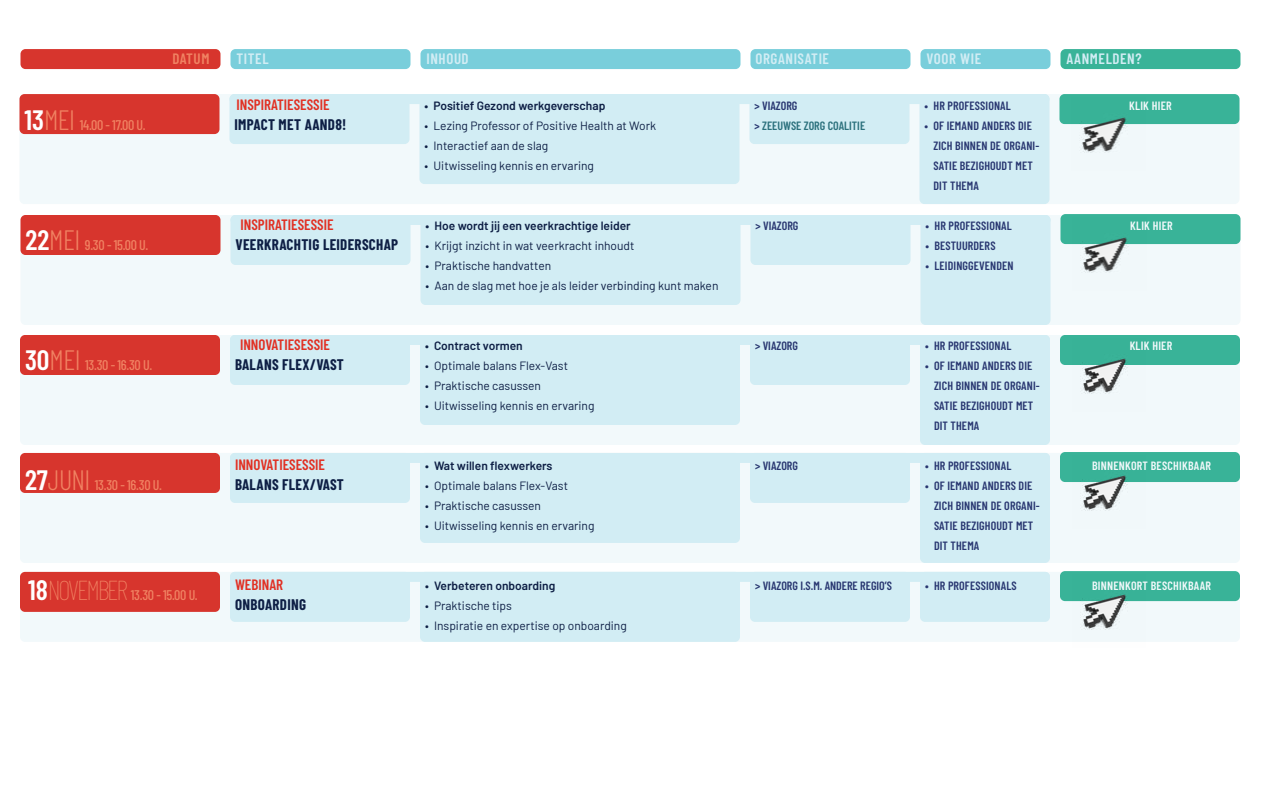
<style>
.page{position:relative;width:1280px;height:800px;background:#fff}
.page>*{position:absolute;margin:0;border:0;box-sizing:border-box;transform-origin:0 0}
.t1{font:700 15px "Barlow Condensed";letter-spacing:.02em;color:#0e1f45}
.t2{font:600 15px "Barlow Condensed";color:#e13023}
.t3{font:600 15px "Barlow Condensed";letter-spacing:.04em;color:#d2edf4}
.t4{font:600 15px "Barlow Condensed";letter-spacing:.03em;color:#f08262}
.t5{font:500 14px "Barlow Condensed";letter-spacing:-.02em;color:#f08262}
.t6{font:12px "Barlow";color:#0e1f45}
.t7{font:600 12px/20px "Barlow Condensed";letter-spacing:.01em;color:#293771}
.t8{font:600 12px "Barlow";color:#0e1f45}
.t9{font:600 12px "Barlow Condensed";letter-spacing:.02em;color:#f2f9fb}
.t10{font:600 12px/20px "Barlow Condensed";color:#2c717d}
.s1{color:#293771}
.s2{font-weight:600;font-size:28px;color:#fff}
.s3{font-weight:300;font-size:28px}
.s4{font-weight:100;font-size:28px}
</style>
<div class="page">
<div style="left:20px;top:49px;width:200px;height:20px;background:#d7352d;border-radius:5px"></div>
<div style="left:230px;top:49px;width:180px;height:20px;background:#79cedb;border-radius:5px"></div>
<div style="left:420px;top:49px;width:320px;height:20px;background:#79cedb;border-radius:5px"></div>
<div style="left:750px;top:49px;width:160px;height:20px;background:#79cedb;border-radius:5px"></div>
<div style="left:920px;top:49px;width:130px;height:20px;background:#79cedb;border-radius:5px"></div>
<div style="left:1060px;top:49px;width:180px;height:20px;background:#39b398;border-radius:5px"></div>
<div style="left:20px;top:94px;width:1220px;height:110px;background:#f2f9fb;border-radius:5px"></div>
<div style="left:230px;top:94px;width:820px;height:10px;background:#d2edf4;border-radius:5px"></div>
<div style="left:750px;top:94px;width:160px;height:50px;background:#d2edf4;border-radius:5px"></div>
<div style="left:920px;top:94px;width:130px;height:110px;background:#d2edf4;border-radius:5px"></div>
<div style="left:230px;top:94px;width:180px;height:50px;background:#d2edf4;border-radius:5px"></div>
<div style="left:20px;top:94px;width:200px;height:40px;background:#d7352d;border-radius:5px"></div>
<div style="left:420px;top:94px;width:320px;height:90px;background:#d2edf4;border-radius:5px"></div>
<div style="left:20px;top:215px;width:1220px;height:110px;background:#f2f9fb;border-radius:5px"></div>
<div style="left:230px;top:215px;width:820px;height:10px;background:#d2edf4;border-radius:5px"></div>
<div style="left:750px;top:215px;width:160px;height:50px;background:#d2edf4;border-radius:5px"></div>
<div style="left:920px;top:215px;width:130px;height:110px;background:#d2edf4;border-radius:5px"></div>
<div style="left:230px;top:215px;width:180px;height:50px;background:#d2edf4;border-radius:5px"></div>
<div style="left:20px;top:215px;width:200px;height:40px;background:#d7352d;border-radius:5px"></div>
<div style="left:420px;top:215px;width:320px;height:90px;background:#d2edf4;border-radius:5px"></div>
<div style="left:1060px;top:94px;width:180px;height:30px;background:#39b398;border-radius:5px"></div>
<img style="left:1072px;top:117px;width:73px;height:36px">
<div style="left:1060px;top:214px;width:180px;height:30px;background:#39b398;border-radius:5px"></div>
<img style="left:1073px;top:237px;width:73px;height:36px">
<div style="left:20px;top:572px;width:1220px;height:70px;background:#f2f9fb;border-radius:5px"></div>
<div style="left:230px;top:572px;width:820px;height:10px;background:#d2edf4;border-radius:5px"></div>
<div style="left:750px;top:572px;width:160px;height:50px;background:#d2edf4;border-radius:5px"></div>
<div style="left:920px;top:572px;width:130px;height:50px;background:#d2edf4;border-radius:5px"></div>
<div style="left:230px;top:572px;width:180px;height:50px;background:#d2edf4;border-radius:5px"></div>
<div style="left:20px;top:572px;width:200px;height:40px;background:#d7352d;border-radius:5px"></div>
<div style="left:420px;top:572px;width:320px;height:70px;background:#d2edf4;border-radius:5px"></div>
<div style="left:20px;top:453px;width:1220px;height:110px;background:#f2f9fb;border-radius:5px"></div>
<div style="left:230px;top:453px;width:820px;height:10px;background:#d2edf4;border-radius:5px"></div>
<div style="left:750px;top:453px;width:160px;height:50px;background:#d2edf4;border-radius:5px"></div>
<div style="left:920px;top:453px;width:130px;height:110px;background:#d2edf4;border-radius:5px"></div>
<div style="left:230px;top:453px;width:180px;height:50px;background:#d2edf4;border-radius:5px"></div>
<div style="left:20px;top:453px;width:200px;height:40px;background:#d7352d;border-radius:5px"></div>
<div style="left:420px;top:453px;width:320px;height:90px;background:#d2edf4;border-radius:5px"></div>
<div style="left:1060px;top:452px;width:180px;height:30px;background:#39b398;border-radius:5px"></div>
<img style="left:1082px;top:475px;width:46px;height:36px">
<div style="left:1060px;top:571px;width:180px;height:30px;background:#39b398;border-radius:5px"></div>
<img style="left:1072px;top:594px;width:74px;height:36px">
<div style="left:20px;top:335px;width:1220px;height:110px;background:#f2f9fb;border-radius:5px"></div>
<div style="left:230px;top:335px;width:820px;height:10px;background:#d2edf4;border-radius:5px"></div>
<div style="left:750px;top:335px;width:160px;height:50px;background:#d2edf4;border-radius:5px"></div>
<div style="left:920px;top:335px;width:130px;height:110px;background:#d2edf4;border-radius:5px"></div>
<div style="left:230px;top:335px;width:180px;height:50px;background:#d2edf4;border-radius:5px"></div>
<div style="left:20px;top:335px;width:200px;height:40px;background:#d7352d;border-radius:5px"></div>
<div style="left:420px;top:335px;width:320px;height:90px;background:#d2edf4;border-radius:5px"></div>
<div style="left:1060px;top:335px;width:180px;height:30px;background:#39b398;border-radius:5px"></div>
<img style="left:1082px;top:358px;width:46px;height:36px">
<p class="t4" style="left:172px;top:48px;width:39px">DATUM</p>
<p class="t3" style="left:236px;top:48px;width:34px">TITEL</p>
<p class="t3" style="left:426px;top:48px;width:44px">INHOUD</p>
<p class="t3" style="left:756px;top:48px;width:75px">ORGANISATIE</p>
<p class="t3" style="left:926px;top:48px;width:56px">VOOR WIE</p>
<p class="t3" style="left:1066px;top:48px;width:77px">AANMELDEN?</p>
<p class="t10" style="left:754px;top:95px;width:112px"><span class="s1">&gt; VIAZORG<br>&gt;</span> ZEEUWSE ZORG COALITIE</p>
<p class="t7" style="left:924px;top:95px;width:88px">• HR PROFESSIONAL</p>
<p class="t2" style="left:236px;top:94px;width:95px">INSPIRATIESESSIE</p>
<p class="t8" style="left:424px;top:97px;width:182px">• Positief Gezond werkgeverschap</p>
<p class="t6" style="left:424px;top:117px;width:233px">• Lezing Professor of Positive Health at Work</p>
<p class="t6" style="left:424px;top:137px;width:125px">• Interactief aan de slag</p>
<p class="t6" style="left:424px;top:157px;width:171px">• Uitwisseling kennis en ervaring</p>
<p class="t9" style="left:1129px;top:97px;width:44px">KLIK HIER</p>
<p class="t5" style="left:24px;top:115px;width:123px"><span class="s2">13</span><span class="s3">MEI</span> 14.00 - 17.00 U.</p>
<p class="t1" style="left:235px;top:114px;width:113px">IMPACT MET AAND8!</p>
<p class="t7" style="left:934px;top:115px;width:107px;text-indent:-9px">• OF IEMAND ANDERS DIE<br>ZICH BINNEN DE ORGANI-<br>SATIE BEZIGHOUDT MET<br>DIT THEMA</p>
<p class="t2" style="left:240px;top:214px;width:95px">INSPIRATIESESSIE</p>
<p class="t5" style="left:26px;top:235px;width:124px"><span class="s2">22</span><span class="s3">MEI</span> 9.30 - 15.00 U.</p>
<p class="t1" style="left:236px;top:234px;width:164px">VEERKRACHTIG LEIDERSCHAP</p>
<p class="t8" style="left:426px;top:217px;width:207px">• Hoe wordt jij een veerkrachtige leider</p>
<p class="t6" style="left:426px;top:237px;width:211px">• Krijgt inzicht in wat veerkracht inhoudt</p>
<p class="t6" style="left:426px;top:257px;width:127px">• Praktische handvatten</p>
<p class="t6" style="left:426px;top:277px;width:295px">• Aan de slag met hoe je als leider verbinding kunt maken</p>
<p class="t7" style="left:756px;top:215px;width:45px">&gt; VIAZORG</p>
<p class="t7" style="left:926px;top:215px;width:88px">• HR PROFESSIONAL</p>
<p class="t7" style="left:926px;top:235px;width:72px">• BESTUURDERS</p>
<p class="t7" style="left:926px;top:255px;width:90px">• LEIDINGGEVENDEN</p>
<p class="t9" style="left:1130px;top:217px;width:44px">KLIK HIER</p>
<p class="t2" style="left:240px;top:334px;width:92px">INNOVATIESESSIE</p>
<p class="t5" style="left:25px;top:355px;width:129px"><span class="s2">30</span><span class="s3">MEI</span> 13.30 - 16.30 U.</p>
<p class="t1" style="left:235px;top:354px;width:110px">BALANS FLEX/VAST</p>
<p class="t8" style="left:425px;top:337px;width:99px">• Contract vormen</p>
<p class="t6" style="left:425px;top:357px;width:145px">• Optimale balans Flex-Vast</p>
<p class="t6" style="left:425px;top:377px;width:118px">• Praktische casussen</p>
<p class="t6" style="left:425px;top:397px;width:171px">• Uitwisseling kennis en ervaring</p>
<p class="t7" style="left:755px;top:335px;width:45px">&gt; VIAZORG</p>
<p class="t7" style="left:925px;top:335px;width:88px">• HR PROFESSIONAL</p>
<p class="t7" style="left:934px;top:355px;width:107px;text-indent:-9px">• OF IEMAND ANDERS DIE<br>ZICH BINNEN DE ORGANI-<br>SATIE BEZIGHOUDT MET<br>DIT THEMA</p>
<p class="t9" style="left:1130px;top:337px;width:44px">KLIK HIER</p>
<p class="t2" style="left:235px;top:454px;width:92px">INNOVATIESESSIE</p>
<p class="t5" style="left:25px;top:475px;width:138px"><span class="s2">27</span><span class="s3">JUNI</span> 13.30 - 16.30 U.</p>
<p class="t1" style="left:235px;top:474px;width:110px">BALANS FLEX/VAST</p>
<p class="t8" style="left:425px;top:457px;width:129px">• Wat willen flexwerkers</p>
<p class="t6" style="left:425px;top:477px;width:145px">• Optimale balans Flex-Vast</p>
<p class="t6" style="left:425px;top:497px;width:118px">• Praktische casussen</p>
<p class="t6" style="left:425px;top:517px;width:171px">• Uitwisseling kennis en ervaring</p>
<p class="t7" style="left:755px;top:455px;width:45px">&gt; VIAZORG</p>
<p class="t7" style="left:925px;top:455px;width:88px">• HR PROFESSIONAL</p>
<p class="t7" style="left:934px;top:475px;width:107px;text-indent:-9px">• OF IEMAND ANDERS DIE<br>ZICH BINNEN DE ORGANI-<br>SATIE BEZIGHOUDT MET<br>DIT THEMA</p>
<p class="t9" style="left:1092px;top:457px;width:120px">BINNENKORT BESCHIKBAAR</p>
<p class="t2" style="left:235px;top:574px;width:50px">WEBINAR</p>
<p class="t7" style="left:755px;top:575px;width:139px">&gt; VIAZORG I.S.M. ANDERE REGIO’S</p>
<p class="t7" style="left:925px;top:575px;width:93px">• HR PROFESSIONALS</p>
<p class="t1" style="left:235px;top:594px;width:73px">ONBOARDING</p>
<p class="t5" style="left:28px;top:585px;width:171px"><span class="s2">18</span><span class="s4">NOVEMBER</span> 13.30 - 15.00 U.</p>
<p class="t8" style="left:425px;top:577px;width:132px">• Verbeteren onboarding</p>
<p class="t6" style="left:425px;top:597px;width:89px">• Praktische tips</p>
<p class="t6" style="left:425px;top:617px;width:203px">• Inspiratie en expertise op onboarding</p>
<p class="t9" style="left:1092px;top:577px;width:120px">BINNENKORT BESCHIKBAAR</p>
</div>
